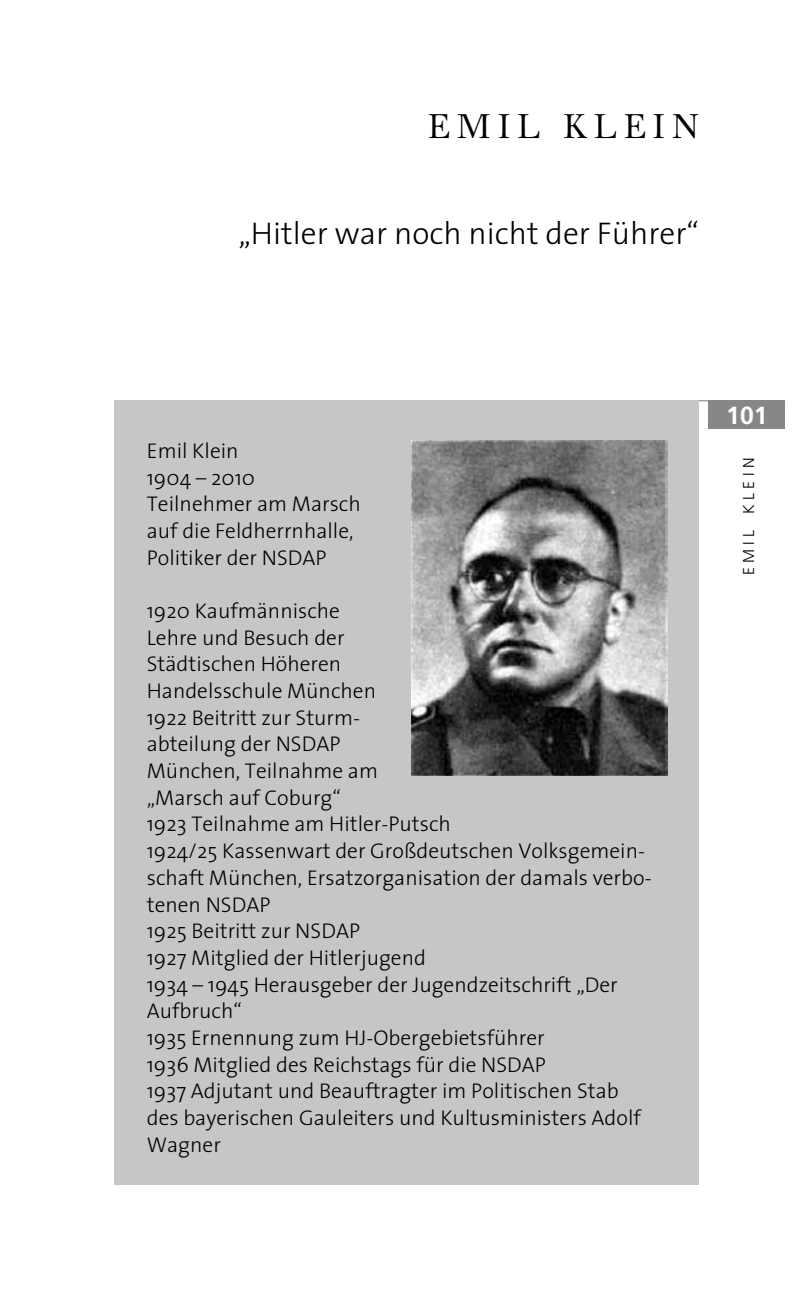
<style>
.page{position:relative;width:798px;height:1308px;background:#fff}
.page>*{position:absolute;margin:0;border:0;box-sizing:border-box;transform-origin:0 0}
.t1{font:33.75px "Walbaum Standard BQ";letter-spacing:.21em;color:#000}
.t2{font:300 31.5px "The Sans";color:#000}
.t3{font:700 24.75px "Frutiger LT";color:#fff}
.t4{font:300 21.38px/26.8px "The Sans";color:#000}
.t5{font:300 15.75px "Frutiger LT";letter-spacing:.285em;color:#000}
</style>
<div class="page">
<div style="left:708px;top:400px;width:76px;height:29px;background:#878787"></div>
<hr style="left:115px;top:400px;width:669px;height:1px;background:#878787">
<div style="left:115px;top:400px;width:583px;height:785px;background:#c6c6c6"></div>
<img style="left:411px;top:440px;width:255px;height:335px">
<h1 class="t1" style="left:428px;top:106px;width:272px">EMIL KLE IN</h1>
<h2 class="t2" style="left:238px;top:207px;width:462px">„Hitler war noch nicht der Führer“</h2>
<p class="t4" style="left:147px;top:436px;width:215px">Emil Klein<br>1904 – 2010<br>Teilnehmer am Marsch auf die Feldherrnhalle,<br>Politiker der NSDAP</p>
<p class="t4" style="left:147px;top:596px;width:506px">1920 Kaufmännische<br>Lehre und Besuch der<br>Städtischen Höheren<br>Handelsschule München<br>1922 Beitritt zur Sturm-<br>abteilung der NSDAP<br>München, Teilnahme am<br>„Marsch auf Coburg“<br>1923 Teilnahme am Hitler-Putsch<br>1924/25 Kassenwart der Großdeutschen Volksgemein&shy;schaft München, Ersatzorganisation der damals verbo&shy;tenen NSDAP<br>1925 Beitritt zur NSDAP<br>1927 Mitglied der Hitlerjugend<br>1934 – 1945 Herausgeber der Jugendzeitschrift „Der<br>Aufbruch“<br>1935 Ernennung zum HJ-Obergebietsführer<br>1936 Mitglied des Reichstags für die NSDAP<br>1937 Adjutant und Beauftragter im Politischen Stab des bayerischen Gauleiters und Kultusministers Adolf<br>Wagner</p>
<p class="t3" style="left:726px;top:400px;width:43px">101</p>
<p class="t5" style="left:739px;top:575px;width:119px;rotate:-90deg">emil klein</p>
</div>
